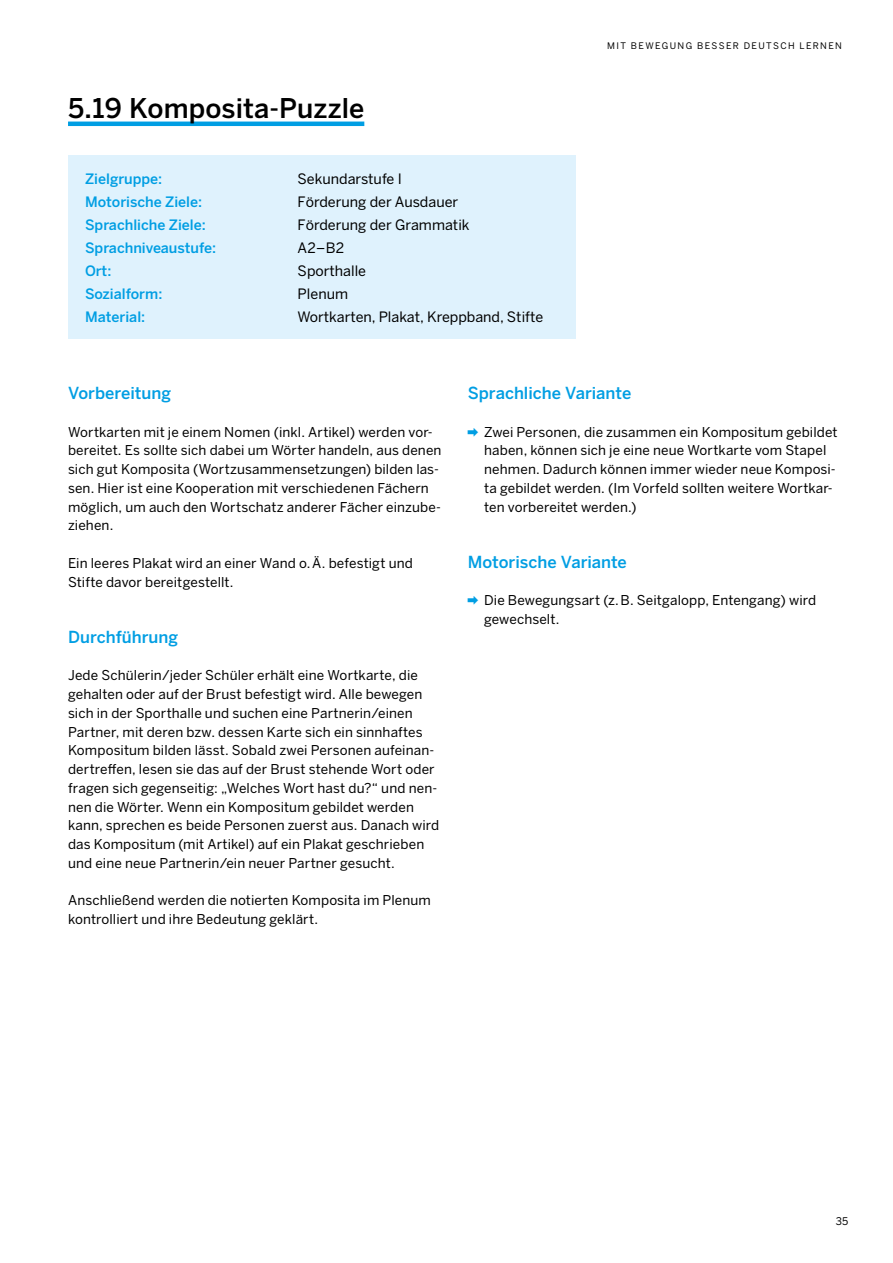
<style>
.page{position:relative;width:893px;height:1263px;background:#fff}
.page>*{position:absolute;margin:0;border:0;box-sizing:border-box;transform-origin:0 0}
.t1{font:500 27px "Benton Sans";color:#000}
.t2{font:500 16.5px "Benton Sans";color:#009ee3}
.t3{font:14.25px "Benton Sans";color:#000}
.t4{font:500 14.25px "Benton Sans";color:#009ee3}
.t5{font:13.5px/18.8px "Benton Sans";letter-spacing:.01em;color:#000}
.t6{font:10.5px "Benton Sans";color:#000}
.t7{font:9px "Benton Sans";letter-spacing:.15em;color:#000}
.s1{font-family:"Apple SD Gothic Neo";font-weight:700;font-size:12px;color:#009ee3}
</style>
<div class="page">
<hr style="left:68px;top:122px;width:296px;height:4px;background:#009ee3">
<div style="left:68px;top:155px;width:507px;height:184px;background:#dff2fd"></div>
<h1 class="t1" style="left:68px;top:91px;width:298px">5.19 Komposita-Puzzle</h1>
<p class="t4" style="left:85px;top:170px;width:79px">Zielgruppe:</p>
<p class="t3" style="left:298px;top:170px;width:106px">Sekundarstufe I</p>
<p class="t4" style="left:85px;top:193px;width:119px">Motorische Ziele:</p>
<p class="t3" style="left:298px;top:193px;width:162px">Förderung der Ausdauer</p>
<p class="t4" style="left:85px;top:216px;width:122px">Sprachliche Ziele:</p>
<p class="t3" style="left:298px;top:216px;width:173px">Förderung der Grammatik</p>
<p class="t4" style="left:85px;top:239px;width:133px">Sprachniveaustufe:</p>
<p class="t3" style="left:298px;top:239px;width:48px">A2–B2</p>
<p class="t4" style="left:85px;top:262px;width:28px">Ort:</p>
<p class="t3" style="left:298px;top:262px;width:70px">Sporthalle</p>
<p class="t4" style="left:85px;top:285px;width:79px">Sozialform:</p>
<p class="t3" style="left:298px;top:285px;width:52px">Plenum</p>
<p class="t4" style="left:85px;top:308px;width:62px">Material:</p>
<p class="t3" style="left:298px;top:308px;width:247px">Wortkarten, Plakat, Kreppband, Stifte</p>
<p class="t7" style="left:607px;top:41px;width:236px">MIT BEWEGUNG BESSER DEUTSCH LERNEN</p>
<p class="t2" style="left:68px;top:383px;width:105px">Vorbereitung</p>
<p class="t5" style="left:68px;top:422px;width:375px">Wortkarten mit je einem Nomen (inkl. Artikel) werden vor&shy;bereitet. Es sollte sich dabei um Wörter handeln, aus denen sich gut Komposita (Wortzusammensetzungen) bilden las&shy;sen. Hier ist eine Kooperation mit verschiedenen Fächern möglich, um auch den Wortschatz anderer Fächer einzube&shy;ziehen.</p>
<p class="t5" style="left:68px;top:553px;width:346px">Ein leeres Plakat wird an einer Wand o.Ä. befestigt und<br>Stifte davor bereitgestellt.</p>
<p class="t2" style="left:68px;top:627px;width:112px">Durchführung</p>
<p class="t5" style="left:68px;top:666px;width:373px">Jede Schülerin/jeder Schüler erhält eine Wortkarte, die gehalten oder auf der Brust befestigt wird. Alle bewegen sich in der Sporthalle und suchen eine Partnerin/einen Partner, mit deren bzw. dessen Karte sich ein sinnhaftes Kompositum bilden lässt. Sobald zwei Personen aufeinan&shy;dertreffen, lesen sie das auf der Brust stehende Wort oder fragen sich gegenseitig: „Welches Wort hast du?“ und nen&shy;nen die Wörter. Wenn ein Kompositum gebildet werden kann, sprechen es beide Personen zuerst aus. Danach wird das Kompositum (mit Artikel) auf ein Plakat geschrieben und eine neue Partnerin/ein neuer Partner gesucht.</p>
<p class="t5" style="left:68px;top:891px;width:364px">Anschließend werden die notierten Komposita im Plenum kontrolliert und ihre Bedeutung geklärt.</p>
<p class="t2" style="left:468px;top:383px;width:165px">Sprachliche Variante</p>
<p class="t5" style="left:484px;top:422px;width:355px;text-indent:-16px"><span class="s1">➡</span> Zwei Personen, die zusammen ein Kompositum gebildet haben, können sich je eine neue Wortkarte vom Stapel nehmen. Dadurch können immer wieder neue Komposi&shy;ta gebildet werden. (Im Vorfeld sollten weitere Wortkar&shy;ten vorbereitet werden.)</p>
<p class="t2" style="left:468px;top:552px;width:161px">Motorische Variante</p>
<p class="t5" style="left:484px;top:591px;width:334px;text-indent:-16px"><span class="s1">➡</span> Die Bewegungsart (z.B. Seitgalopp, Entengang) wird gewechselt.</p>
<p class="t6" style="left:836px;top:1215px;width:14px">35</p>
</div>
